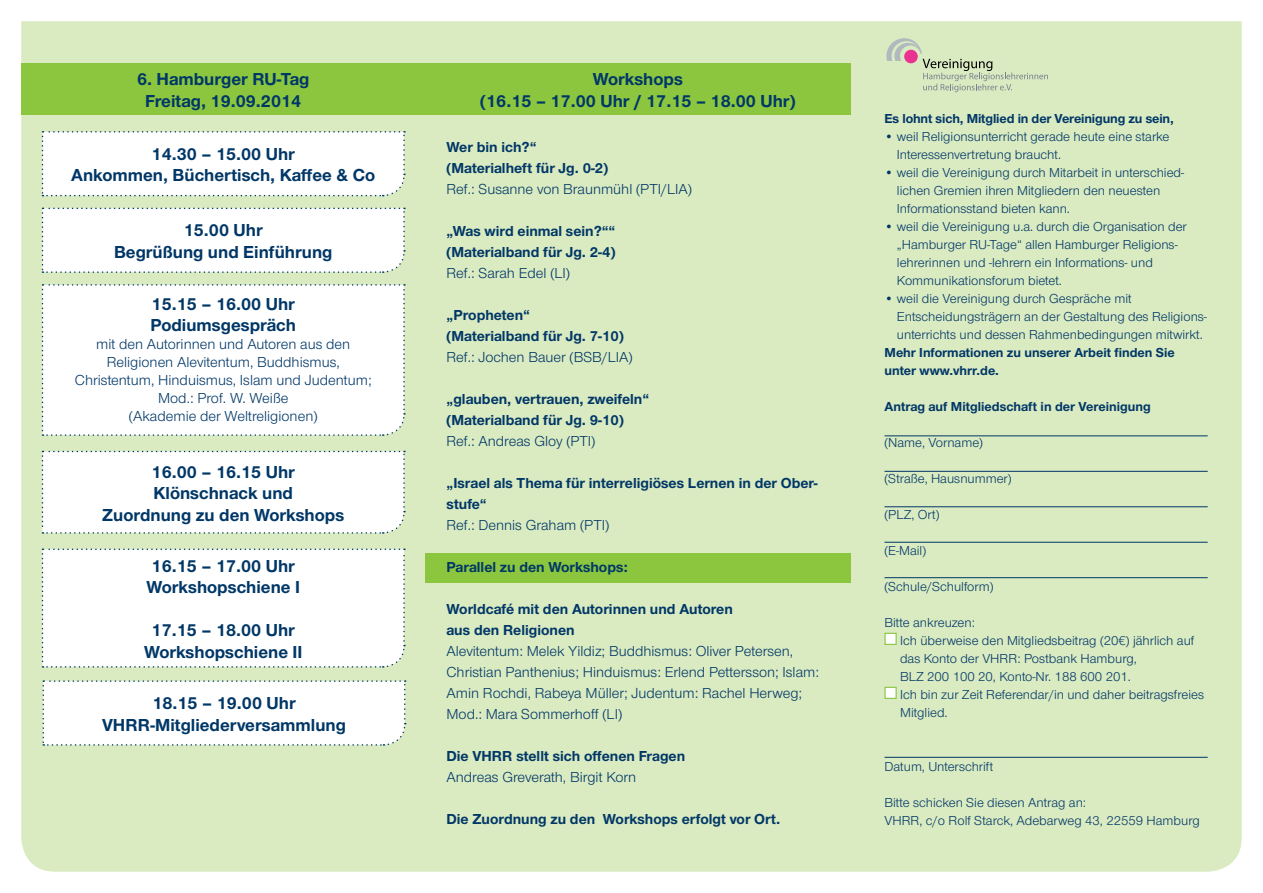
<style>
.page{position:relative;width:1263px;height:893px;background:#fff}
.page>*{position:absolute;margin:0;border:0;box-sizing:border-box;transform-origin:0 0}
.t1{font:700 18px/21.6px "Nordelbica";color:#003767;text-align:center}
.t2{font:15px/18px "Nordelbica";color:#003767;text-align:center}
.t3{font:700 15px/21px "Nordelbica";color:#003767}
.t4{font:13.5px/18px "Nordelbica";color:#003767}
.t5{font:700 13.5px/18px "Nordelbica";color:#003767}
</style>
<div class="page">
<div style="left:21px;top:21px;width:1221px;height:851px;background:#daeac1"></div>
<div style="left:21px;top:64px;width:829px;height:51px;background:#8bc63e"></div>
<svg style="left:42px;top:131px;width:363px;height:66px"></svg>
<svg style="left:42px;top:208px;width:363px;height:65px"></svg>
<svg style="left:42px;top:284px;width:363px;height:152px"></svg>
<svg style="left:42px;top:451px;width:363px;height:83px"></svg>
<svg style="left:42px;top:549px;width:363px;height:119px"></svg>
<svg style="left:43px;top:680px;width:363px;height:66px"></svg>
<div style="left:425px;top:553px;width:425px;height:30px;background:#8bc63e"></div>
<div style="left:884px;top:633px;width:13px;height:12px;background:#fff;border:1px solid #8bc63e"></div>
<div style="left:884px;top:687px;width:13px;height:12px;background:#fff;border:1px solid #8bc63e"></div>
<hr style="left:884px;top:435px;width:324px;height:1px;background:#003767">
<hr style="left:884px;top:471px;width:324px;height:1px;background:#003767">
<hr style="left:884px;top:506px;width:324px;height:1px;background:#003767">
<hr style="left:884px;top:542px;width:324px;height:1px;background:#003767">
<hr style="left:884px;top:577px;width:324px;height:1px;background:#003767">
<hr style="left:884px;top:757px;width:324px;height:1px;background:#003767">
<svg style="left:886px;top:38px;width:162px;height:54px;background:#cfdbb9"></svg>
<h1 class="t1" style="left:137px;top:68px;width:174px">6. Hamburger RU-Tag<br>Freitag, 19.09.2014</h1>
<h1 class="t1" style="left:71px;top:143px;width:305px">14.30 – 15.00 Uhr<br>Ankommen, Büchertisch, Kaffee &amp; Co</h1>
<h1 class="t1" style="left:114px;top:219px;width:220px">15.00 Uhr<br>Begrüßung und Einführung</h1>
<h1 class="t1" style="left:150px;top:293px;width:147px;text-align:left">15.15 – 16.00 Uhr<br>Podiumsgespräch</h1>
<p class="t2" style="left:75px;top:335px;width:298px">mit den Autorinnen und Autoren aus den Religionen Alevitentum, Buddhismus, Christentum, Hinduismus, Islam und Judentum; Mod.: Prof. W. Weiße<br>(Akademie der Weltreligionen)</p>
<h1 class="t1" style="left:102px;top:461px;width:244px">16.00 – 16.15 Uhr<br>Klönschnack und<br>Zuordnung zu den Workshops</h1>
<h1 class="t1" style="left:147px;top:555px;width:155px;text-align:left">16.15 – 17.00 Uhr<br>Workshopschiene I</h1>
<h1 class="t1" style="left:144px;top:620px;width:160px">17.15 – 18.00 Uhr<br>Workshopschiene II</h1>
<h1 class="t1" style="left:102px;top:692px;width:245px">18.15 – 19.00 Uhr<br>VHRR-Mitgliederversammlung</h1>
<h1 class="t1" style="left:480px;top:68px;width:317px">Workshops<br>(16.15 – 17.00 Uhr / 17.15 – 18.00 Uhr)</h1>
<p class="t3" style="left:446px;top:137px;width:163px">Wer bin ich?“ (Materialheft für Jg. 0-2)</p>
<p class="t2" style="left:446px;top:180px;width:247px">Ref.: Susanne von Braunmühl (PTI/LIA)</p>
<p class="t3" style="left:446px;top:221px;width:170px">„Was wird einmal sein?““ (Materialband für Jg. 2-4)</p>
<p class="t2" style="left:446px;top:264px;width:125px">Ref.: Sarah Edel (LI)</p>
<p class="t3" style="left:446px;top:305px;width:179px">„Propheten“ (Materialband für Jg. 7-10)</p>
<p class="t2" style="left:446px;top:348px;width:188px">Ref.: Jochen Bauer (BSB/LIA)</p>
<p class="t3" style="left:446px;top:389px;width:204px">„glauben, vertrauen, zweifeln“ (Materialband für Jg. 9-10)</p>
<p class="t2" style="left:446px;top:432px;width:150px">Ref.: Andreas Gloy (PTI)</p>
<p class="t3" style="left:446px;top:473px;width:373px">„Israel als Thema für interreligiöses Lernen in der Ober&shy;stufe“</p>
<p class="t2" style="left:446px;top:516px;width:164px">Ref.: Dennis Graham (PTI)</p>
<p class="t3" style="left:446px;top:557px;width:183px">Parallel zu den Workshops:</p>
<p class="t3" style="left:446px;top:599px;width:288px">Worldcafé mit den Autorinnen und Autoren aus den Religionen</p>
<p class="t2" style="left:446px;top:641px;width:374px;line-height:21px;text-align:left">Alevitentum: Melek Yildiz; Buddhismus: Oliver Petersen, Christian Panthenius; Hinduismus: Erlend Pettersson; Islam:<br>Amin Rochdi, Rabeya Müller; Judentum: Rachel Herweg; Mod.: Mara Sommerhoff (LI)</p>
<p class="t3" style="left:446px;top:746px;width:240px">Die VHRR stellt sich offenen Fragen</p>
<p class="t2" style="left:446px;top:768px;width:191px">Andreas Greverath, Birgit Korn</p>
<p class="t3" style="left:446px;top:809px;width:335px">Die Zuordnung zu den Workshops erfolgt vor Ort.</p>
<p class="t5" style="left:884px;top:109px;width:291px">Es lohnt sich, Mitglied in der Vereinigung zu sein,</p>
<p class="t4" style="left:897px;top:128px;width:274px;text-indent:-12px">• weil Religionsunterricht gerade heute eine starke<br>Interessenvertretung braucht.</p>
<p class="t4" style="left:897px;top:164px;width:289px;text-indent:-12px">• weil die Vereinigung durch Mitarbeit in unterschied&shy;lichen Gremien ihren Mitgliedern den neuesten<br>Informationsstand bieten kann.</p>
<p class="t4" style="left:897px;top:217px;width:291px;text-indent:-12px">• weil die Vereinigung u.a. durch die Organisation der „Hamburger RU-Tage“ allen Hamburger Religions&shy;lehrerinnen und -lehrern ein Informations- und Kommunikationsforum bietet.</p>
<p class="t4" style="left:897px;top:289px;width:312px;text-indent:-12px">• weil die Vereinigung durch Gespräche mit<br>Entscheidungsträgern an der Gestaltung des Religions&shy;unterrichts und dessen Rahmenbedingungen mitwirkt.</p>
<p class="t5" style="left:884px;top:343px;width:292px">Mehr Informationen zu unserer Arbeit finden Sie unter www.vhrr.de.</p>
<p class="t5" style="left:884px;top:397px;width:268px">Antrag auf Mitgliedschaft in der Vereinigung</p>
<p class="t4" style="left:884px;top:433px;width:100px">(Name, Vorname)</p>
<p class="t4" style="left:884px;top:469px;width:128px">(Straße, Hausnummer)</p>
<p class="t4" style="left:884px;top:505px;width:57px">(PLZ, Ort)</p>
<p class="t4" style="left:884px;top:541px;width:43px">(E-Mail)</p>
<p class="t4" style="left:884px;top:577px;width:110px">(Schule/Schulform)</p>
<p class="t4" style="left:900px;top:613px;width:305px;text-indent:-16px">Bitte ankreuzen:<br>Ich überweise den Mitgliedsbeitrag (20€) jährlich auf das Konto der VHRR: Postbank Hamburg,<br>BLZ 200 100 20, Konto-Nr. 188 600 201.<br>Ich bin zur Zeit Referendar/in und daher beitragsfreies Mitglied.</p>
<p class="t4" style="left:884px;top:758px;width:110px">Datum, Unterschrift</p>
<p class="t4" style="left:884px;top:794px;width:317px">Bitte schicken Sie diesen Antrag an:<br>VHRR, c/o Rolf Starck, Adebarweg 43, 22559 Hamburg</p>
</div>
